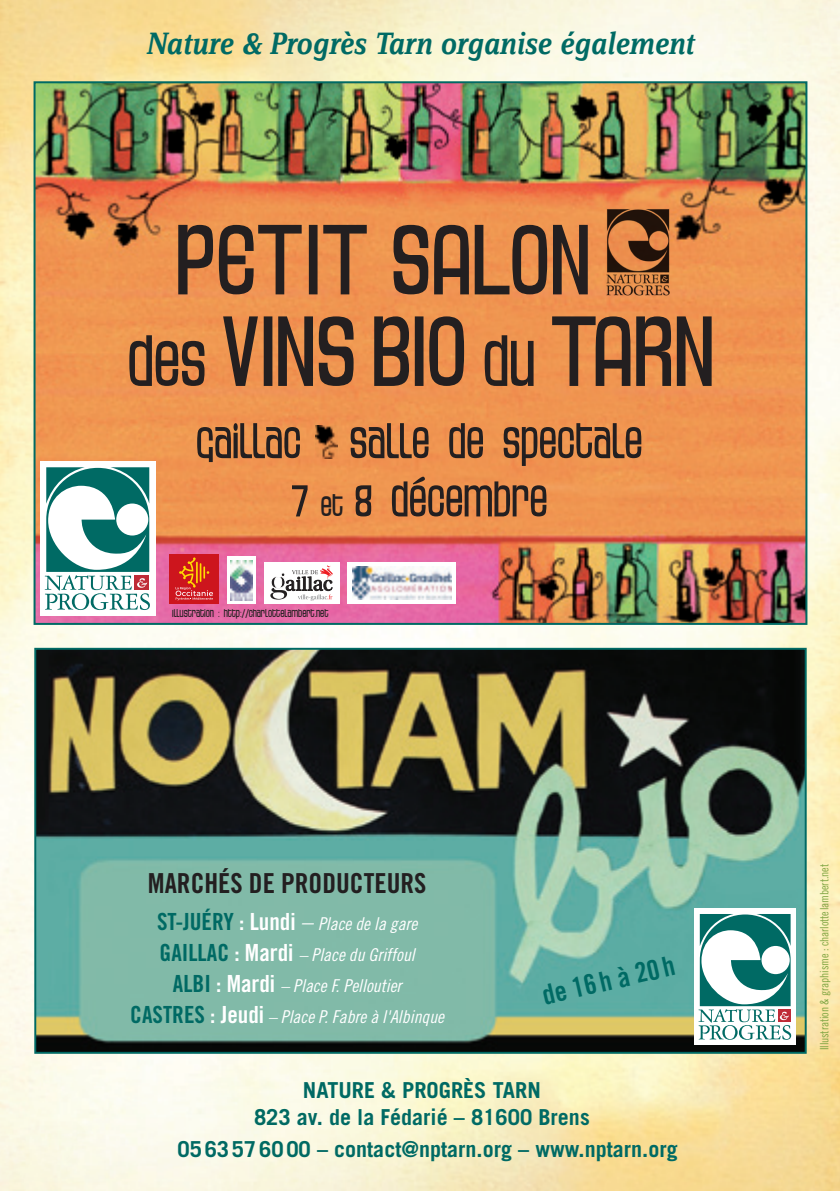
<style>
.page{position:relative;width:840px;height:1191px;background:#fff}
.page>*{position:absolute;margin:0;border:0;box-sizing:border-box;transform-origin:0 0}
.t1{font:53.2px/58.2px "Thin Dime";color:#231f20;text-align:center}
.t2{font:italic 500 32px "Zine Serif Display OT";letter-spacing:-.005em;color:#006a64}
.t3{font:27.6px "Trade Gothic LT Std Bd Cn 20";color:#231f20}
.t4{font:27.6px "Trade Gothic LT Std Bd Cn 20";color:#006a64}
.t5{font:700 22px/26.4px "Trade Gothic LT Std";color:#006a64;text-align:center}
.t6{font:17.8px/31.2px "Trade Gothic LT Std Cn 18 Obl";color:#fff;text-align:center}
.t7{font:12px "Thin Dime";color:#231f20}
.t8{font:11.6px "Trade Gothic LT Std Cn 18";letter-spacing:-.01em;color:#7fa542}
.s1{font-size:33.4px}
.s2{font-family:"Trade Gothic LT Std Bd Cn 20";font-size:23.6px;color:#006a64}
.s3{font-family:"Trade Gothic LT Std Bd Cn 20";font-size:23.6px}
.s4{font-size:23.6px}
</style>
<div class="page">
<img style="left:0;top:23px;width:839px;height:911px">
<svg style="left:0;top:0;width:839px;height:23px;background:#f7eac0"></svg>
<svg style="left:0;top:934px;width:839px;height:257px;background:#f8eec8"></svg>
<img style="left:37px;top:84px;width:767px;height:538px">
<svg style="left:227px;top:556px;width:28px;height:48px"></svg>
<img style="left:230px;top:560px;width:22px;height:40px">
<div style="left:263px;top:562px;width:76px;height:42px;background:#fff"></div>
<svg style="left:270px;top:565px;width:62px;height:36px"></svg>
<svg style="left:129px;top:316px;width:582px;height:70px;background:#9e653d"></svg>
<svg style="left:178px;top:225px;width:409px;height:69px;background:#9d643c"></svg>
<img style="left:606px;top:208px;width:63px;height:87px">
<img style="left:315px;top:425px;width:23px;height:33px">
<svg style="left:410px;top:476px;width:15px;height:40px"></svg>
<div style="left:347px;top:562px;width:109px;height:42px;background:#fff"></div>
<img style="left:352px;top:567px;width:99px;height:32px">
<div style="left:169px;top:554px;width:50px;height:50px;background:#cd151d"></div>
<svg style="left:175px;top:557px;width:38px;height:43px"></svg>
<div style="left:40px;top:461px;width:115px;height:154px;background:#fff"></div>
<svg style="left:45px;top:467px;width:105px;height:143px"></svg>
<img style="left:37px;top:651px;width:766px;height:399px">
<div style="left:34px;top:648px;width:772px;height:405px;border:2px solid #006a64"></div>
<div style="left:694px;top:908px;width:101px;height:136px;background:#fff"></div>
<svg style="left:698px;top:914px;width:92px;height:125px"></svg>
<h2 class="t2" style="left:146px;top:25px;width:549px">Nature &amp; Progrès Tarn organise également</h2>
<h1 class="t1" style="left:197px;top:413px;width:448px">GAILLAC SALLE DE SPECTALE<br>7 <span class="s1">ET</span> 8 D CEMBRE</h1>
<p class="t7" style="left:172px;top:608px;width:158px">ILLUSTRATION : HTTP://CHARLOTTELAMBERT.NET</p>
<h3 class="t3" style="left:148px;top:866px;width:280px">MARCHÉS DE PRODUCTEURS</h3>
<p class="t6" style="left:130px;top:908px;width:315px"><span class="s2">ST-JUÉRY</span> <span class="s3">: Lundi</span> <span class="s4">–</span> Place de la gare <span class="s2">GAILLAC</span> <span class="s3">: Mardi</span> – Place du Griffoul<br><span class="s2">ALBI</span> <span class="s3">: Mardi</span> – Place F. Pelloutier<br><span class="s2">CASTRES</span> <span class="s3">: Jeudi</span> – Place P. Fabre à l'Albinque</p>
<h3 class="t4" style="left:538px;top:979px;width:137px;rotate:-13deg">de 16 h à 20 h</h3>
<p class="t5" style="left:254px;top:1077px;width:337px">NATURE &amp; PROGRÈS TARN<br>823 av. de la Fédarié – 81600 Brens</p>
<p class="t5" style="left:177px;top:1135px;width:501px">0563576000 – contact@nptarn.org – www.nptarn.org</p>
<p class="t8" style="left:817px;top:1050px;width:188px;rotate:-90deg">Illustration &amp; graphisme : charlottelambert.net</p>
</div>
